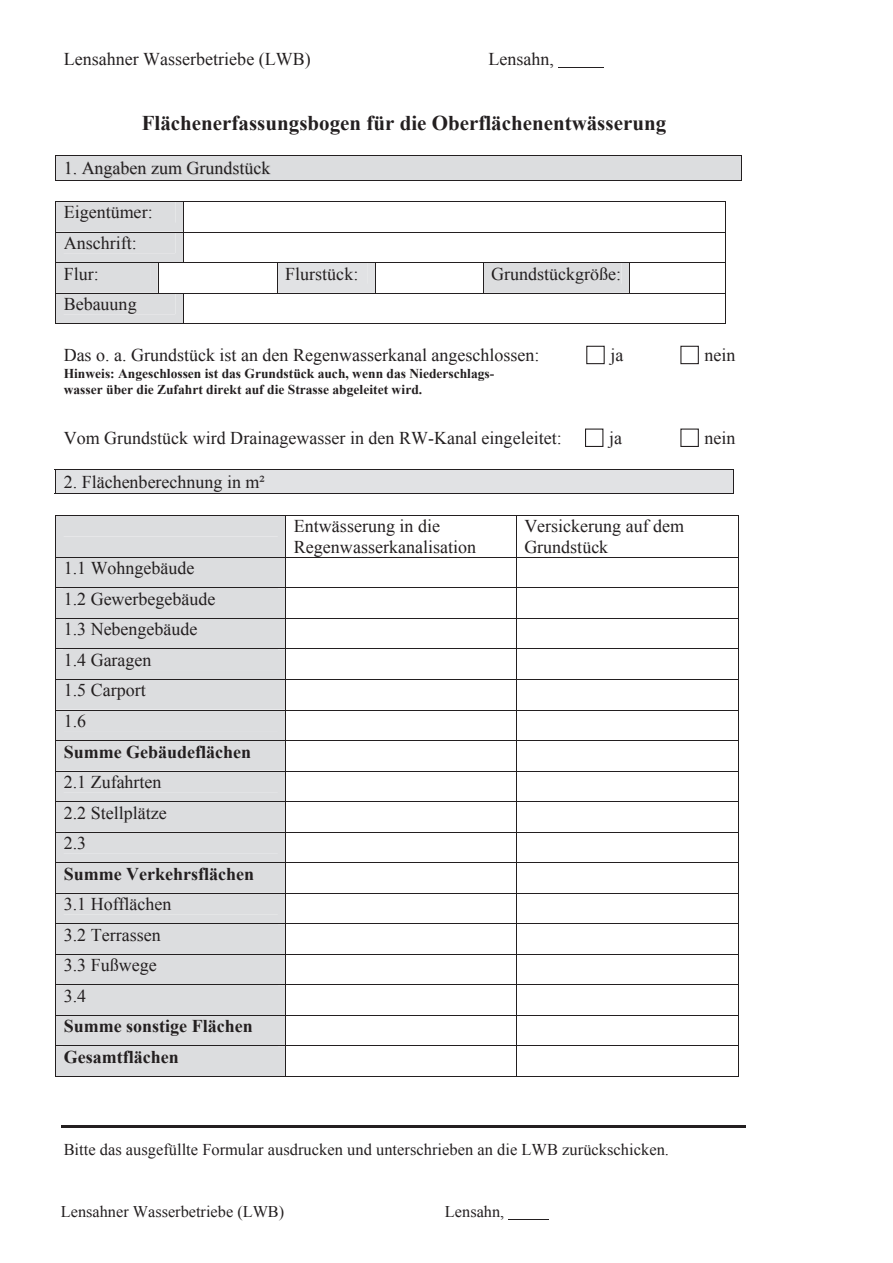
<style>
.page{position:relative;width:893px;height:1263px;background:#fff}
.page>*{position:absolute;margin:0;border:0;box-sizing:border-box;transform-origin:0 0}
.t1{font:700 21px "Times New Roman";color:#231f20}
.t2{font:18px/30.6px "Times New Roman";color:#231f20}
.t3{font:700 18px/30.5px "Times New Roman";color:#231f20}
.t4{font:16.5px "Times New Roman";color:#231f20}
.t5{font:16.2px "Times New Roman";color:#231f20}
.t6{font:700 13.5px/15.6px "Times New Roman";color:#231f20}
.s1{color:#c7c8ca}
</style>
<div class="page">
<hr style="left:558px;top:67px;width:45px;height:1px;background:#231f20">
<div style="left:55px;top:156px;width:686px;height:24px;background:#dcdddf"></div>
<hr style="left:55px;top:155px;width:687px;height:1px;background:#231f20">
<hr style="left:55px;top:180px;width:687px;height:1px;background:#231f20">
<svg style="left:55px;top:156px;width:1px;height:24px"></svg>
<svg style="left:741px;top:156px;width:1px;height:24px"></svg>
<hr style="left:55px;top:201px;width:671px;height:1px;background:#231f20">
<hr style="left:183px;top:202px;width:1px;height:30px;background:#231f20">
<hr style="left:725px;top:202px;width:1px;height:30px;background:#231f20">
<hr style="left:55px;top:232px;width:671px;height:1px;background:#231f20">
<hr style="left:183px;top:232px;width:1px;height:30px;background:#231f20">
<hr style="left:725px;top:232px;width:1px;height:30px;background:#231f20">
<div style="left:278px;top:263px;width:97px;height:30px;background:#e1e2e4"></div>
<div style="left:484px;top:263px;width:145px;height:30px;background:#dcdddf"></div>
<hr style="left:55px;top:262px;width:671px;height:1px;background:#231f20">
<hr style="left:277px;top:263px;width:1px;height:30px;background:#231f20">
<hr style="left:375px;top:263px;width:1px;height:30px;background:#231f20">
<hr style="left:483px;top:263px;width:1px;height:30px;background:#231f20">
<hr style="left:629px;top:263px;width:1px;height:30px;background:#231f20">
<hr style="left:725px;top:263px;width:1px;height:30px;background:#231f20">
<svg style="left:55px;top:202px;width:128px;height:121px;background:#d9dadc"></svg>
<hr style="left:55px;top:293px;width:671px;height:1px;background:#231f20">
<hr style="left:55px;top:293px;width:1px;height:31px;background:#231f20">
<hr style="left:55px;top:323px;width:128px;height:1px;background:#231f20">
<hr style="left:183px;top:293px;width:1px;height:31px;background:#231f20">
<hr style="left:184px;top:323px;width:541px;height:1px;background:#231f20">
<hr style="left:725px;top:293px;width:1px;height:31px;background:#231f20">
<div style="left:586px;top:346px;width:19px;height:18px;border:1px solid #231f20"></div>
<div style="left:680px;top:346px;width:19px;height:18px;border:1px solid #231f20"></div>
<div style="left:585px;top:428px;width:18px;height:19px;border:1px solid #231f20"></div>
<div style="left:680px;top:428px;width:19px;height:19px;border:1px solid #231f20"></div>
<div style="left:55px;top:470px;width:678px;height:23px;background:#e1e2e4"></div>
<hr style="left:55px;top:469px;width:679px;height:1px;background:#231f20">
<hr style="left:55px;top:493px;width:679px;height:1px;background:#231f20">
<svg style="left:55px;top:470px;width:1px;height:23px"></svg>
<svg style="left:733px;top:470px;width:1px;height:23px"></svg>
<hr style="left:55px;top:515px;width:684px;height:1px;background:#231f20">
<hr style="left:516px;top:516px;width:1px;height:41px;background:#231f20">
<hr style="left:738px;top:516px;width:1px;height:41px;background:#231f20">
<hr style="left:55px;top:557px;width:684px;height:1px;background:#231f20">
<hr style="left:516px;top:558px;width:1px;height:30px;background:#231f20">
<hr style="left:738px;top:558px;width:1px;height:30px;background:#231f20">
<hr style="left:55px;top:588px;width:684px;height:1px;background:#231f20">
<hr style="left:516px;top:588px;width:1px;height:30px;background:#231f20">
<hr style="left:738px;top:588px;width:1px;height:30px;background:#231f20">
<hr style="left:55px;top:618px;width:684px;height:1px;background:#231f20">
<hr style="left:516px;top:619px;width:1px;height:30px;background:#231f20">
<hr style="left:738px;top:619px;width:1px;height:30px;background:#231f20">
<hr style="left:55px;top:649px;width:684px;height:1px;background:#231f20">
<hr style="left:516px;top:649px;width:1px;height:30px;background:#231f20">
<hr style="left:738px;top:649px;width:1px;height:30px;background:#231f20">
<hr style="left:55px;top:679px;width:684px;height:1px;background:#231f20">
<hr style="left:516px;top:680px;width:1px;height:30px;background:#231f20">
<hr style="left:738px;top:680px;width:1px;height:30px;background:#231f20">
<hr style="left:55px;top:710px;width:684px;height:1px;background:#231f20">
<hr style="left:516px;top:710px;width:1px;height:30px;background:#231f20">
<hr style="left:738px;top:710px;width:1px;height:30px;background:#231f20">
<hr style="left:55px;top:740px;width:684px;height:1px;background:#231f20">
<hr style="left:516px;top:741px;width:1px;height:30px;background:#231f20">
<hr style="left:738px;top:741px;width:1px;height:30px;background:#231f20">
<hr style="left:55px;top:771px;width:684px;height:1px;background:#231f20">
<hr style="left:516px;top:771px;width:1px;height:30px;background:#231f20">
<hr style="left:738px;top:771px;width:1px;height:30px;background:#231f20">
<hr style="left:55px;top:801px;width:684px;height:1px;background:#231f20">
<hr style="left:516px;top:802px;width:1px;height:30px;background:#231f20">
<hr style="left:738px;top:802px;width:1px;height:30px;background:#231f20">
<hr style="left:55px;top:832px;width:684px;height:1px;background:#231f20">
<hr style="left:516px;top:832px;width:1px;height:30px;background:#231f20">
<hr style="left:738px;top:832px;width:1px;height:30px;background:#231f20">
<hr style="left:55px;top:862px;width:684px;height:1px;background:#231f20">
<hr style="left:516px;top:863px;width:1px;height:30px;background:#231f20">
<hr style="left:738px;top:863px;width:1px;height:30px;background:#231f20">
<hr style="left:55px;top:893px;width:684px;height:1px;background:#231f20">
<hr style="left:516px;top:893px;width:1px;height:30px;background:#231f20">
<hr style="left:738px;top:893px;width:1px;height:30px;background:#231f20">
<hr style="left:55px;top:923px;width:684px;height:1px;background:#231f20">
<hr style="left:516px;top:924px;width:1px;height:30px;background:#231f20">
<hr style="left:738px;top:924px;width:1px;height:30px;background:#231f20">
<hr style="left:55px;top:954px;width:684px;height:1px;background:#231f20">
<svg style="left:516px;top:955px;width:1px;height:29px"></svg>
<svg style="left:738px;top:955px;width:1px;height:29px"></svg>
<hr style="left:55px;top:984px;width:684px;height:1px;background:#231f20">
<hr style="left:516px;top:985px;width:1px;height:30px;background:#231f20">
<hr style="left:738px;top:985px;width:1px;height:30px;background:#231f20">
<hr style="left:55px;top:1015px;width:684px;height:1px;background:#231f20">
<svg style="left:516px;top:1016px;width:1px;height:29px"></svg>
<svg style="left:738px;top:1016px;width:1px;height:29px"></svg>
<div style="left:55px;top:516px;width:231px;height:560px;background:#dcdddf"></div>
<hr style="left:55px;top:1045px;width:684px;height:1px;background:#231f20">
<hr style="left:55px;top:1046px;width:1px;height:31px;background:#231f20">
<hr style="left:55px;top:1076px;width:230px;height:1px;background:#231f20">
<hr style="left:285px;top:1046px;width:1px;height:31px;background:#231f20">
<hr style="left:286px;top:1076px;width:230px;height:1px;background:#231f20">
<hr style="left:516px;top:1046px;width:1px;height:31px;background:#231f20">
<hr style="left:517px;top:1076px;width:221px;height:1px;background:#231f20">
<hr style="left:738px;top:1046px;width:1px;height:31px;background:#231f20">
<hr style="left:508px;top:1219px;width:41px;height:1px;background:#231f20">
<hr style="left:61px;top:1126px;width:685px;height:2px;background:#231f20">
<p class="t2" style="left:64px;top:43px;width:248px">Lensahner Wasserbetriebe (LWB)</p>
<p class="t2" style="left:489px;top:43px;width:67px">Lensahn,</p>
<p class="t1" style="left:142px;top:109px;width:526px">Flächenerfassungsbogen für die Oberflächenentwässerung</p>
<p class="t2" style="left:64px;top:153px;width:208px">1. <span class="s1">A</span>ngaben zu<span class="s1">m G</span>rundstück</p>
<p class="t2" style="left:64px;top:197px;width:91px">Eigentümer:<br>Anschrift:<br>Flur:</p>
<p class="t2" style="left:285px;top:258px;width:75px">Flurstück:</p>
<p class="t2" style="left:491px;top:258px;width:131px">Grundstückgröße:</p>
<p class="t2" style="left:64px;top:288px;width:74px">Bebauung</p>
<p class="t2" style="left:64px;top:340px;width:477px">Das o. a. Grundstück ist an den Regenwasserkanal angeschlossen:</p>
<p class="t2" style="left:610px;top:340px;width:14px">ja</p>
<p class="t2" style="left:704px;top:340px;width:33px">nein</p>
<p class="t6" style="left:64px;top:365px;width:432px">Hinweis: Angeschlossen ist das Grundstück auch, w nn das Niederschlags&shy;wasser über die Zufahrt direkt auf die Strasse abgeleitet wird.</p>
<p class="t2" style="left:64px;top:422px;width:500px">Vom Grundstück wird Drainagewasser in den RW-Kanal eingeleitet:</p>
<p class="t2" style="left:609px;top:422px;width:14px">ja</p>
<p class="t2" style="left:704px;top:422px;width:33px">nein</p>
<p class="t2" style="left:64px;top:466px;width:203px">2. Flächenberechnung in m²</p>
<p class="t2" style="left:294px;top:515px;width:184px;line-height:20.7px">Entwässerung in die<br>Regenwasserkanalisation</p>
<p class="t2" style="left:524px;top:515px;width:161px;line-height:20.7px">Versickerung auf dem<br>Grundstück</p>
<p class="t2" style="left:64px;top:553px;width:153px">1.1 Wohngebäude<br>1.2 Gewerbegebäude<br>1.3 Nebengebäude<br>1.4 Garagen<br>1.5 Carport<br>1.6</p>
<p class="t3" style="left:64px;top:736px;width:189px">Summe Gebäudeflächen</p>
<p class="t2" style="left:64px;top:766px;width:105px">2.1 Zufahrten<br>2.2 Stellplätze<br>2.3</p>
<p class="t3" style="left:64px;top:858px;width:192px">Summe Verkehrsflächen</p>
<p class="t2" style="left:64px;top:888px;width:109px">3.1 Hofflächen<br>3.2 Terrassen<br>3.3 Fußwege<br>3.4</p>
<p class="t3" style="left:64px;top:1011px;width:190px">Summe sonstige Flächen<br>Gesamtflächen</p>
<p class="t6" style="left:64px;top:350px;width:432px">Hinweis: Angeschlossen ist das Grundstück auch, wenn das Niederschlags&shy;wasser über die Zufahrt direkt auf die Strasse abgeleitet wird.</p>
<p class="t2" style="left:609px;top:407px;width:14px">ja</p>
<p class="t2" style="left:294px;top:516px;width:184px">Regenwasserkanalisation</p>
<p class="t2" style="left:524px;top:516px;width:85px">Grundstück</p>
<p class="t4" style="left:64px;top:1138px;width:607px">Bitte das ausgefüllte Formular ausdrucken und unterschrieben an die LWB zurückschicken.</p>
<p class="t5" style="left:61px;top:1201px;width:225px">Lensahner Wasserbetriebe (LWB)</p>
<p class="t5" style="left:445px;top:1201px;width:61px">Lensahn,</p>
</div>
